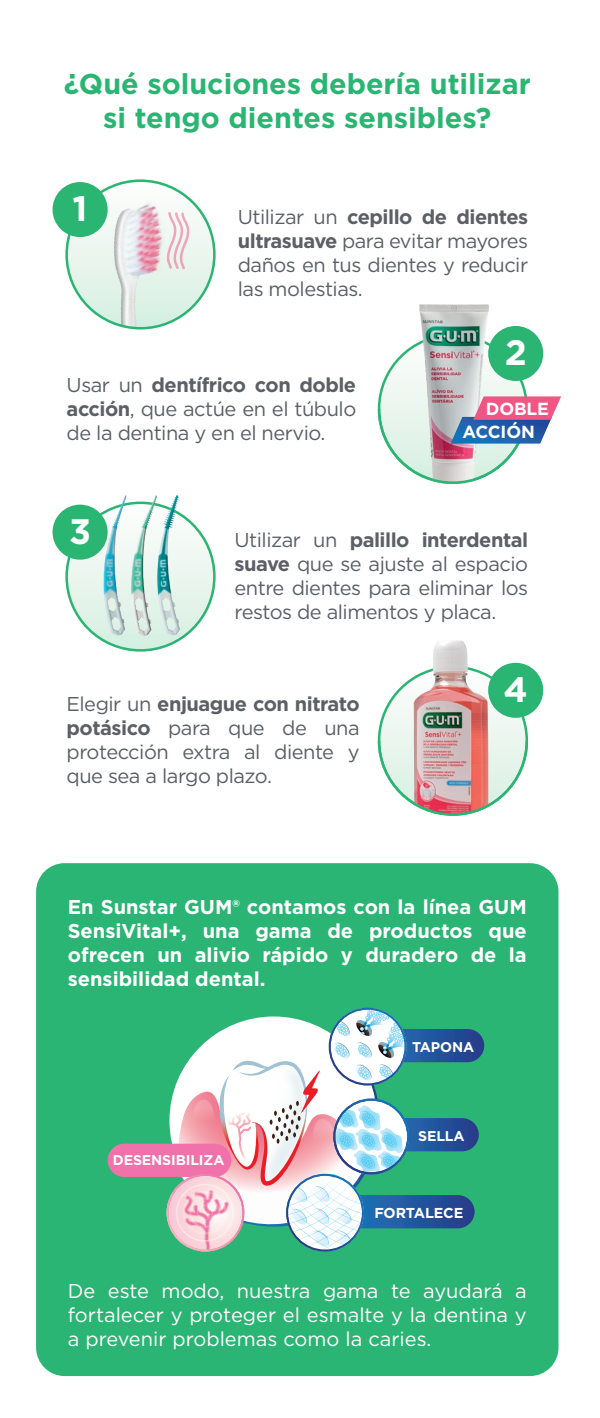
<style>
.page{position:relative;width:600px;height:1418px;background:#fff}
.page>*{position:absolute;margin:0;border:0;box-sizing:border-box;transform-origin:0 0}
.t1{font:700 35.25px "Gotham";color:#fff}
.t2{font:700 28.5px/34.2px "Gotham";color:#2bb572;text-align:center}
.t3{font:20px/24px "Gotham";letter-spacing:-.025em;color:#5b5f66;text-align:justify}
.t4{font:700 20px/24px "Gotham";color:#fff;text-align:justify}
.t5{font:20px/24px "Gotham";color:#fff;text-align:justify}
.t6{font:700 17.5px "Gotham HTF";letter-spacing:-.01em;color:#fff}
.t7{font:700 14.25px "Gotham HTF";letter-spacing:-.01em;color:#fff}
.t8{font:700 14px "Gotham HTF";letter-spacing:-.01em;color:#fff}
.s1{font-weight:700}
</style>
<div class="page">
<div style="left:36px;top:863px;width:522px;height:512px;background:#2bb574;border-radius:29px"></div>
<svg style="left:379px;top:335px;width:147px;height:147px"></svg>
<svg style="left:379px;top:667px;width:147px;height:147px"></svg>
<img style="left:410px;top:304px;width:86px;height:92px">
<img style="left:67px;top:181px;width:147px;height:147px;border-radius:74px">
<div style="left:52px;top:182px;width:55px;height:55px;background:#2bb572;border-radius:50%"></div>
<div style="left:487px;top:326px;width:55px;height:55px;background:#2bb572;border-radius:50%"></div>
<div style="left:487px;top:662px;width:55px;height:55px;background:#2bb572;border-radius:50%"></div>
<img style="left:411px;top:640px;width:78px;height:98px">
<svg style="left:377px;top:738px;width:151px;height:78px"></svg>
<svg style="left:167px;top:212px;width:22px;height:57px"></svg>
<img style="left:52px;top:495px;width:164px;height:157px">
<div style="left:107px;top:1143px;width:124px;height:33px;background:#f171ab;border-radius:17px"></div>
<svg style="left:164px;top:1010px;width:320px;height:242px"></svg>
<div style="left:328px;top:1007px;width:78px;height:78px;border:2px solid #fff;border-radius:50%"></div>
<svg style="left:377px;top:396px;width:183px;height:88px"></svg>
<h2 class="t2" style="left:64px;top:66px;width:468px">¿Qué soluciones debería utilizar si tengo dientes sensibles?</h2>
<h1 class="t1" style="left:73px;top:186px;width:16px">1</h1>
<p class="t3" style="left:237px;top:205px;width:292px">Utilizar un <span class="s1">cepillo de dientes ultrasuave</span> para evitar mayores daños en tus dientes y reducir las molestias.</p>
<h1 class="t1" style="left:504px;top:329px;width:24px">2</h1>
<p class="t3" style="left:67px;top:372px;width:291px">Usar un <span class="s1">dentífrico con doble acción</span>, que actúe en el túbulo de la dentina y en el nervio.</p>
<p class="t6" style="left:485px;top:399px;width:65px">DOBLE</p>
<p class="t6" style="left:462px;top:421px;width:74px">ACCIÓN</p>
<h1 class="t1" style="left:69px;top:508px;width:23px">3</h1>
<p class="t3" style="left:234px;top:527px;width:295px">Utilizar un <span class="s1">palillo interdental suave</span> que se ajuste al espacio entre dientes para eliminar los restos de alimentos y placa.</p>
<p class="t3" style="left:67px;top:691px;width:294px">Elegir un <span class="s1">enjuague con nitrato potásico</span> para que de una protección extra al diente y que sea a largo plazo.</p>
<h1 class="t1" style="left:503px;top:666px;width:26px">4</h1>
<p class="t4" style="left:68px;top:894px;width:460px">En Sunstar GUM® contamos con la línea GUM SensiVital+, una gama de productos que ofrecen un alivio rápido y duradero de la sensibilidad dental.</p>
<p class="t8" style="left:412px;top:1038px;width:63px">TAPONA</p>
<p class="t8" style="left:113px;top:1152px;width:113px">DESENSIBILIZA</p>
<p class="t8" style="left:418px;top:1127px;width:48px">SELLA</p>
<p class="t7" style="left:374px;top:1204px;width:90px">FORTALECE</p>
<p class="t5" style="left:68px;top:1278px;width:460px">De este modo, nuestra gama te ayudará a fortalecer y proteger el esmalte y la dentina y a prevenir problemas como la caries.</p>
</div>
